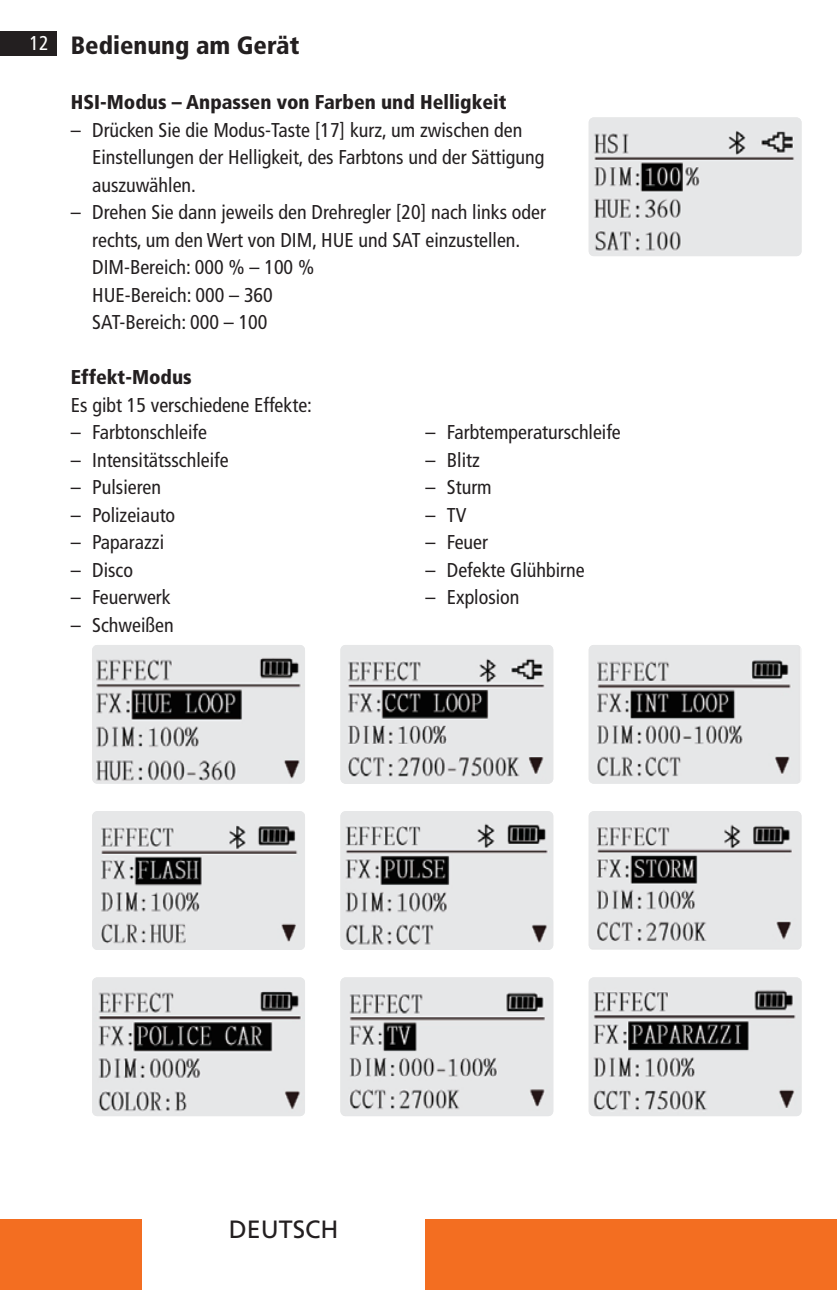
<style>
.page{position:relative;width:837px;height:1290px;background:#fff}
.page>*{position:absolute;margin:0;border:0;box-sizing:border-box;transform-origin:0 0}
.t1{font:900 condensed 25px "Frutiger LT Pro";color:#231f20}
.t2{font:25px "Frutiger LT Pro";color:#231f20}
.t3{font:condensed 20px/27.5px "Frutiger LT Pro";color:#231f20}
.t4{font:900 condensed 20px "Frutiger LT Pro";color:#231f20}
</style>
<div class="page">
<div style="left:0;top:1219px;width:142px;height:71px;background:#f36e21"></div>
<div style="left:425px;top:1219px;width:411px;height:71px;background:#f36e21"></div>
<div style="left:0;top:31px;width:57px;height:24px;background:#231f20"></div>
<img style="left:92px;top:645px;width:213px;height:139px">
<img style="left:92px;top:811px;width:213px;height:139px">
<img style="left:92px;top:977px;width:213px;height:139px">
<img style="left:588px;top:645px;width:213px;height:139px">
<img style="left:588px;top:117px;width:213px;height:139px">
<img style="left:588px;top:811px;width:213px;height:139px">
<img style="left:588px;top:977px;width:213px;height:139px">
<img style="left:340px;top:645px;width:213px;height:139px">
<img style="left:340px;top:811px;width:213px;height:139px">
<img style="left:340px;top:977px;width:213px;height:139px">
<p class="t1" style="left:29px;top:30px;width:271px"><sup>12</sup> Bedienung am Gerät</p>
<p class="t4" style="left:71px;top:90px;width:437px">HSI-Modus – Anpassen von Farben und Helligkeit</p>
<p class="t3" style="left:92px;top:116px;width:453px;text-indent:-21px">– Drücken Sie die Modus-Taste [17] kurz, um zwischen den<br>Einstellungen der Helligkeit, des Farbtons und der Sättigung auszuwählen.</p>
<p class="t3" style="left:71px;top:199px;width:476px;text-align:center">– Drehen Sie dann jeweils den Drehregler [20] nach links oder rechts, um den Wert von DIM, HUE und SAT einzustellen.</p>
<p class="t3" style="left:92px;top:254px;width:223px">DIM-Bereich: 000 % – 100 %</p>
<p class="t3" style="left:92px;top:281px;width:182px">HUE-Bereich: 000 – 360</p>
<p class="t3" style="left:92px;top:309px;width:177px">SAT-Bereich: 000 – 100</p>
<p class="t4" style="left:71px;top:365px;width:122px">Effekt-Modus</p>
<p class="t3" style="left:71px;top:391px;width:242px">Es gibt 15 verschiedene Effekte:</p>
<p class="t3" style="left:71px;top:419px;width:137px">– Farbtonschleife</p>
<p class="t3" style="left:425px;top:419px;width:197px">– Farbtemperaturschleife</p>
<p class="t3" style="left:71px;top:446px;width:159px">– Intensitätsschleife</p>
<p class="t3" style="left:425px;top:446px;width:56px">– Blitz</p>
<p class="t3" style="left:71px;top:474px;width:92px">– Pulsieren</p>
<p class="t3" style="left:425px;top:474px;width:68px">– Sturm</p>
<p class="t3" style="left:71px;top:501px;width:106px">– Polizeiauto</p>
<p class="t3" style="left:425px;top:501px;width:42px">– TV</p>
<p class="t3" style="left:71px;top:529px;width:95px">– Paparazzi</p>
<p class="t3" style="left:425px;top:529px;width:64px">– Feuer</p>
<p class="t3" style="left:71px;top:556px;width:64px">– Disco</p>
<p class="t3" style="left:425px;top:556px;width:160px">– Defekte Glühbirne</p>
<p class="t3" style="left:71px;top:584px;width:101px">– Feuerwerk</p>
<p class="t3" style="left:425px;top:584px;width:95px">– Explosion</p>
<p class="t3" style="left:71px;top:611px;width:104px">– Schweißen</p>
<p class="t2" style="left:229px;top:1214px;width:111px">DEUTSCH</p>
</div>
